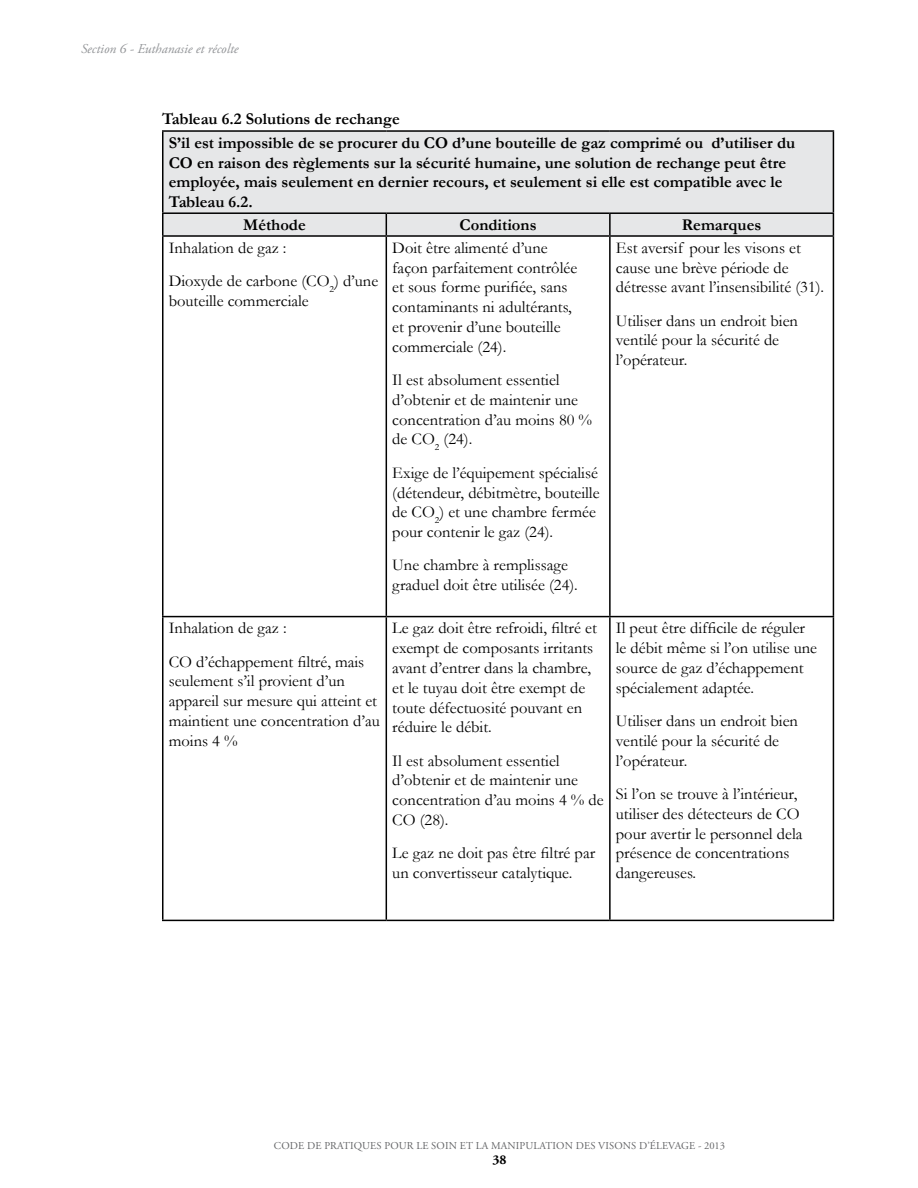
<style>
.page{position:relative;width:918px;height:1188px;background:#fff}
.page>*{position:absolute;margin:0;border:0;box-sizing:border-box;transform-origin:0 0}
.t1{font:16.5px/19.8px "Garamond";color:#000}
.t2{font:700 16.5px/19.8px "Garamond";color:#000}
.t3{font:italic 13.5px "Adobe Garamond Pro";color:#939598}
.t4{font:700 13.5px "Adobe Garamond Pro";color:#000}
.t5{font:10.5px "Adobe Garamond Pro";letter-spacing:.015em;color:#636466}
</style>
<div class="page">
<div style="left:164px;top:132px;width:669px;height:103px;background:#e6e7e8"></div>
<hr style="left:162px;top:130px;width:224px;height:2px;background:#000">
<hr style="left:162px;top:132px;width:2px;height:80px;background:#000">
<hr style="left:386px;top:130px;width:224px;height:2px;background:#000">
<hr style="left:610px;top:130px;width:224px;height:2px;background:#000">
<hr style="left:833px;top:132px;width:1px;height:80px;background:#000">
<hr style="left:162px;top:212px;width:224px;height:2px;background:#000">
<hr style="left:162px;top:214px;width:2px;height:21px;background:#000">
<hr style="left:386px;top:212px;width:224px;height:2px;background:#000">
<svg style="left:386px;top:214px;width:1px;height:21px"></svg>
<hr style="left:610px;top:212px;width:224px;height:2px;background:#000">
<hr style="left:609px;top:214px;width:2px;height:21px;background:#000">
<svg style="left:833px;top:214px;width:1px;height:21px"></svg>
<hr style="left:162px;top:235px;width:224px;height:2px;background:#000">
<hr style="left:162px;top:237px;width:2px;height:379px;background:#000">
<hr style="left:386px;top:235px;width:224px;height:2px;background:#000">
<hr style="left:386px;top:237px;width:1px;height:379px;background:#000">
<hr style="left:610px;top:235px;width:224px;height:2px;background:#000">
<hr style="left:609px;top:237px;width:2px;height:379px;background:#000">
<hr style="left:833px;top:237px;width:1px;height:379px;background:#000">
<hr style="left:162px;top:616px;width:224px;height:1px;background:#000">
<hr style="left:162px;top:617px;width:2px;height:303px;background:#000">
<hr style="left:386px;top:616px;width:224px;height:1px;background:#000">
<hr style="left:386px;top:617px;width:1px;height:303px;background:#000">
<hr style="left:610px;top:616px;width:224px;height:1px;background:#000">
<hr style="left:609px;top:617px;width:2px;height:303px;background:#000">
<hr style="left:833px;top:617px;width:1px;height:303px;background:#000">
<hr style="left:162px;top:920px;width:224px;height:1px;background:#000">
<hr style="left:386px;top:920px;width:224px;height:1px;background:#000">
<hr style="left:610px;top:920px;width:224px;height:1px;background:#000">
<p class="t3" style="left:81px;top:40px;width:159px">Section 6 - Euthanasie et récolte</p>
<p class="t2" style="left:169px;top:107px;width:628px;line-height:23.5px;text-indent:-7px">Tableau 6.2 Solutions de rechange<br>S’il est impossible de se procurer du CO d’une bouteille de gaz comprimé ou d’utiliser du</p>
<p class="t2" style="left:169px;top:153px;width:619px">CO en raison des règlements sur la sécurité humaine, une solution de rechange peut être employée, mais seulement en dernier recours, et seulement si elle est compatible avec le<br>Tableau 6.2.</p>
<p class="t2" style="left:243px;top:215px;width:64px">Méthode</p>
<p class="t2" style="left:460px;top:215px;width:79px">Conditions</p>
<p class="t2" style="left:682px;top:215px;width:81px">Remarques</p>
<p class="t1" style="left:169px;top:231px;width:211px;line-height:33.3px">Inhalation de gaz :<br>Dioxyde de carbone (CO<sub>2</sub>) d’une</p>
<p class="t1" style="left:169px;top:290px;width:142px">bouteille commerciale</p>
<p class="t1" style="left:392px;top:237px;width:186px">Doit être alimenté d’une façon parfaitement contrôlée et sous forme purifiée, sans contaminants ni adultérants, et provenir d’une bouteille commerciale (24).</p>
<p class="t1" style="left:392px;top:370px;width:201px">Il est absolument essentiel d’obtenir et de maintenir une concentration d’au moins 80 % de CO<sub>2</sub> (24).</p>
<p class="t1" style="left:392px;top:462px;width:209px">Exige de l’équipement spécialisé (détendeur, débitmètre, bouteille de CO<sub>2</sub>) et une chambre fermée pour contenir le gaz (24).</p>
<p class="t1" style="left:392px;top:555px;width:187px">Une chambre à remplissage graduel doit être utilisée (24).</p>
<p class="t1" style="left:616px;top:237px;width:210px">Est aversif pour les visons et cause une brève période de détresse avant l’insensibilité (31).</p>
<p class="t1" style="left:616px;top:310px;width:184px">Utiliser dans un endroit bien ventilé pour la sécurité de l’opérateur.</p>
<p class="t1" style="left:169px;top:611px;width:197px;line-height:33.3px">Inhalation de gaz :<br>CO d’échappement filtré, mais</p>
<p class="t1" style="left:169px;top:671px;width:213px">seulement s’il provient d’un appareil sur mesure qui atteint et maintient une concentration d’au moins 4 %</p>
<p class="t1" style="left:392px;top:618px;width:206px">Le gaz doit être refroidi, filtré et exempt de composants irritants avant d’entrer dans la chambre, et le tuyau doit être exempt de toute défectuosité pouvant en réduire le débit.</p>
<p class="t1" style="left:392px;top:750px;width:213px">Il est absolument essentiel d’obtenir et de maintenir une concentration d’au moins 4 % de<br>CO (28).</p>
<p class="t1" style="left:392px;top:843px;width:204px">Le gaz ne doit pas être filtré par un convertisseur catalytique.</p>
<p class="t1" style="left:616px;top:618px;width:203px">Il peut être difficile de réguler le débit même si l’on utilise une source de gaz d’échappement spécialement adaptée.</p>
<p class="t1" style="left:616px;top:711px;width:184px">Utiliser dans un endroit bien ventilé pour la sécurité de l’opérateur.</p>
<p class="t1" style="left:616px;top:783px;width:188px">Si l’on se trouve à l’intérieur, utiliser des détecteurs de CO pour avertir le personnel dela présence de concentrations dangereuses.</p>
<p class="t5" style="left:274px;top:1139px;width:453px">CODE DE PRATIQUES POUR LE SOIN ET LA MANIPULATION DES VISONS D’ÉLEVAGE - 2013</p>
<p class="t4" style="left:492px;top:1152px;width:16px">38</p>
</div>
